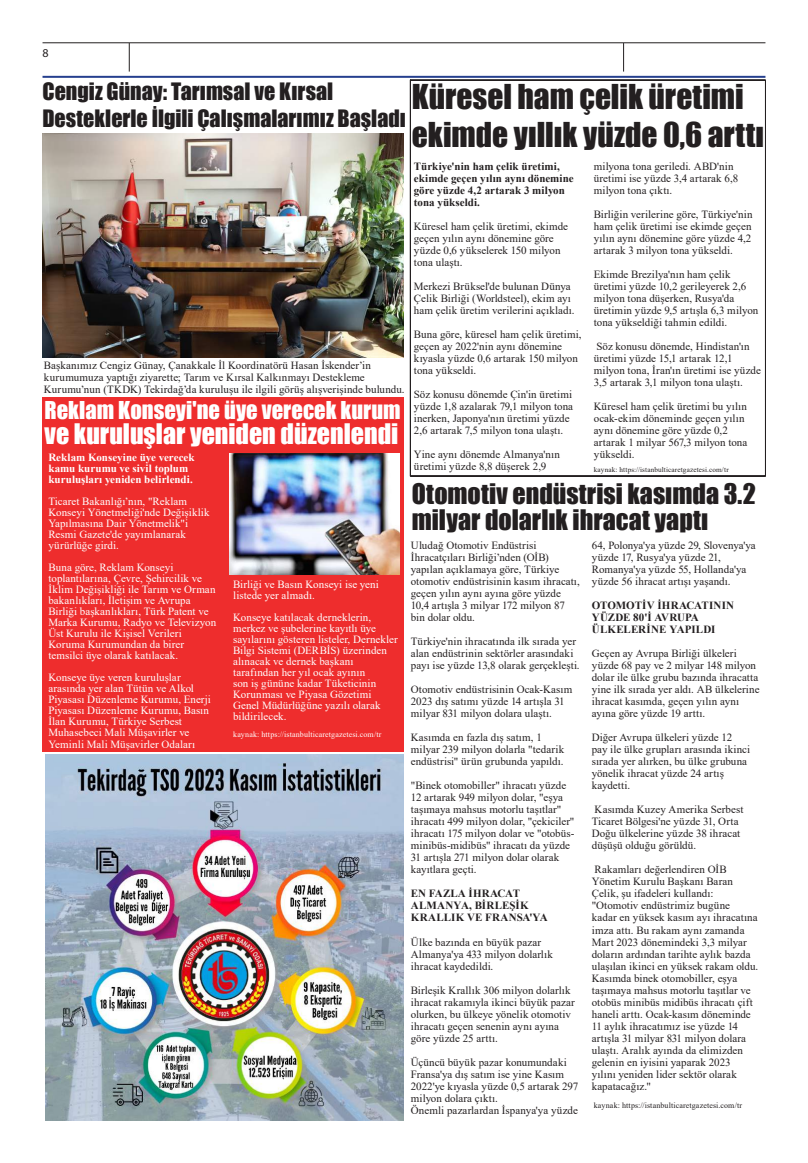
<style>
.page{position:relative;width:808px;height:1163px;background:#fff}
.page>*{position:absolute;margin:0;border:0;box-sizing:border-box;transform-origin:0 0}
.t1{font:31.5px/37.8px "Impact";color:#231f20}
.t2{font:26px/26px "Impact";color:#231f20}
.t3{font:26px "Impact";color:#fff}
.t4{font:22.6px "Impact";color:#fff}
.t5{font:22px/26.4px "Impact";color:#231f20}
.t6{font:12px "Myriad Pro";color:#231f20}
.t7{font:11px/12px "Times New Roman";letter-spacing:.005em;color:#231f20}
.t8{font:11px/11px "Times New Roman";letter-spacing:.005em;color:#fff}
.t9{font:700 11px/12px "Times New Roman";letter-spacing:.005em;color:#231f20}
.t10{font:700 11px/11px "Times New Roman";color:#fff}
.t11{font:8px "Times New Roman";letter-spacing:.015em;color:#231f20}
.t12{font:8px "Times New Roman";letter-spacing:.015em;color:#fff}
.t13{font:7.2px "Times New Roman";letter-spacing:.02em;color:#231f20}
</style>
<div class="page">
<hr style="left:43px;top:43px;width:722px;height:1px;background:#231f20">
<hr style="left:43px;top:76px;width:722px;height:2px;background:#253f8e">
<svg style="left:129px;top:43px;width:1px;height:29px"></svg>
<svg style="left:623px;top:43px;width:1px;height:29px"></svg>
<img style="left:43px;top:133px;width:361px;height:224px">
<svg style="left:410px;top:79px;width:356px;height:397px"></svg>
<div style="left:43px;top:397px;width:361px;height:354px;background:#ee2d2d"></div>
<img style="left:46px;top:754px;width:358px;height:366px">
<img style="left:229px;top:454px;width:170px;height:120px">
<p class="t6" style="left:43px;top:45px;width:8px">8</p>
<h3 class="t5" style="left:43px;top:78px;width:365px">Cengiz Günay: Tarımsal ve Kırsal<br>Desteklerle İlgili Çalışmalarımız Başladı</h3>
<h1 class="t1" style="left:412px;top:77px;width:354px">Küresel ham çelik üretimi ekimde yıllık yüzde 0,6 arttı</h1>
<p class="t9" style="left:414px;top:160px;width:161px">Türkiye'nin ham çelik üretimi, ekimde geçen yılın aynı dönemine göre yüzde 4,2 artarak 3 milyon tona yükseldi.</p>
<p class="t7" style="left:414px;top:220px;width:156px">Küresel ham çelik üretimi, ekimde geçen yılın aynı dönemine göre yüzde 0,6 yükselerek 150 milyon tona ulaştı.</p>
<p class="t7" style="left:414px;top:280px;width:162px">Merkezi Brüksel'de bulunan Dünya<br>Çelik Birliği (Worldsteel), ekim ayı ham çelik üretim verilerini açıkladı.</p>
<p class="t7" style="left:414px;top:328px;width:169px">Buna göre, küresel ham çelik üretimi, geçen ay 2022'nin aynı dönemine kıyasla yüzde 0,6 artarak 150 milyon tona yükseldi.</p>
<p class="t7" style="left:414px;top:388px;width:161px">Söz konusu dönemde Çin'in üretimi yüzde 1,8 azalarak 79,1 milyon tona inerken, Japonya'nın üretimi yüzde 2,6 artarak 7,5 milyon tona ulaştı.</p>
<p class="t7" style="left:414px;top:448px;width:148px">Yine aynı dönemde Almanya'nın üretimi yüzde 8,8 düşerek 2,9</p>
<p class="t7" style="left:594px;top:160px;width:146px">milyona tona geriledi. ABD'nin üretimi ise yüzde 3,4 artarak 6,8 milyon tona çıktı.</p>
<p class="t7" style="left:594px;top:208px;width:160px;text-align:justify">Birliğin verilerine göre, Türkiye'nin ham çelik üretimi ise ekimde geçen yılın aynı dönemine göre yüzde 4,2 artarak 3 milyon tona yükseldi.</p>
<p class="t7" style="left:594px;top:268px;width:166px">Ekimde Brezilya'nın ham çelik üretimi yüzde 10,2 gerileyerek 2,6 milyon tona düşerken, Rusya'da üretimin yüzde 9,5 artışla 6,3 milyon tona yükseldiği tahmin edildi.</p>
<p class="t7" style="left:594px;top:340px;width:169px">Söz konusu dönemde, Hindistan'ın üretimi yüzde 15,1 artarak 12,1 milyon tona, İran'ın üretimi ise yüzde 3,5 artarak 3,1 milyon tona ulaştı.</p>
<p class="t7" style="left:594px;top:400px;width:155px">Küresel ham çelik üretimi bu yılın ocak-ekim döneminde geçen yılın aynı dönemine göre yüzde 0,2 artarak 1 milyar 567,3 milyon tona yükseldi.</p>
<p class="t7" style="left:44px;top:359px;width:362px">Başkanımız Cengiz Günay, Çanakkale İl Koordinatörü Hasan İskender’in kurumumuza yaptığı ziyarette; Tarım ve Kırsal Kalkınmayı Destekleme<br>Kurumu’nun (TKDK) Tekirdağ’da kuruluşu ile ilgili görüş alışverişinde bulundu.</p>
<h3 class="t4" style="left:45px;top:393px;width:357px">Reklam Konseyi'ne üye verecek kurum</h3>
<h2 class="t3" style="left:45px;top:414px;width:355px">ve kuruluşlar yeniden düzenlendi</h2>
<p class="t10" style="left:48px;top:451px;width:148px">Reklam Konseyine üye verecek kamu kurumu ve sivil toplum kuruluşları yeniden belirlendi.</p>
<p class="t8" style="left:48px;top:495px;width:163px">Ticaret Bakanlığı’nın, "Reklam<br>Konseyi Yönetmeliği'nde Değişiklik<br>Yapılmasına Dair Yönetmelik"i<br>Resmi Gazete'de yayımlanarak yürürlüğe girdi.</p>
<p class="t8" style="left:48px;top:561px;width:169px">Buna göre, Reklam Konseyi toplantılarına, Çevre, Şehircilik ve İklim Değişikliği ile Tarım ve Orman bakanlıkları, İletişim ve Avrupa Birliği başkanlıkları, Türk Patent ve Marka Kurumu, Radyo ve Televizyon Üst Kurulu ile Kişisel Verileri Koruma Kurumundan da birer temsilci üye olarak katılacak.</p>
<p class="t8" style="left:48px;top:671px;width:164px">Konseye üye veren kuruluşlar arasında yer alan Tütün ve Alkol<br>Piyasası Düzenleme Kurumu, Enerji<br>Piyasası Düzenleme Kurumu, Basın<br>İlan Kurumu, Türkiye Serbest<br>Muhasebeci Mali Müşavirler ve<br>Yeminli Mali Müşavirler Odaları</p>
<p class="t13" style="left:594px;top:464px;width:136px">kaynak: https://istanbulticaretgazetesi.com/tr</p>
<h2 class="t2" style="left:412px;top:479px;width:345px">Otomotiv endüstrisi kasımda 3.2 milyar dolarlık ihracat yaptı</h2>
<p class="t7" style="left:411px;top:539px;width:170px">Uludağ Otomotiv Endüstrisi<br>İhracatçıları Birliği’nden (OİB) yapılan açıklamaya göre, Türkiye otomotiv endüstrisinin kasım ihracatı, geçen yılın aynı ayına göre yüzde<br>10,4 artışla 3 milyar 172 milyon 87 bin dolar oldu.</p>
<p class="t7" style="left:411px;top:635px;width:170px">Türkiye'nin ihracatında ilk sırada yer alan endüstrinin sektörler arasındaki payı ise yüzde 13,8 olarak gerçekleşti.</p>
<p class="t7" style="left:411px;top:683px;width:163px">Otomotiv endüstrisinin Ocak-Kasım<br>2023 dış satımı yüzde 14 artışla 31 milyar 831 milyon dolara ulaştı.</p>
<p class="t7" style="left:411px;top:731px;width:155px">Kasımda en fazla dış satım, 1 milyar 239 milyon dolarla "tedarik endüstrisi" ürün grubunda yapıldı.</p>
<p class="t7" style="left:411px;top:779px;width:165px">"Binek otomobiller" ihracatı yüzde 12 artarak 949 milyon dolar, "eşya taşımaya mahsus motorlu taşıtlar" ihracatı 499 milyon dolar, "çekiciler" ihracatı 175 milyon dolar ve "otobüs&shy;minibüs-midibüs" ihracatı da yüzde 31 artışla 271 milyon dolar olarak kayıtlara geçti.</p>
<p class="t9" style="left:411px;top:887px;width:139px">EN FAZLA İHRACAT<br>ALMANYA, BİRLEŞİK<br>KRALLIK VE FRANSA'YA</p>
<p class="t7" style="left:411px;top:935px;width:144px">Ülke bazında en büyük pazar<br>Almanya'ya 433 milyon dolarlık ihracat kaydedildi.</p>
<p class="t7" style="left:411px;top:983px;width:166px">Birleşik Krallık 306 milyon dolarlık ihracat rakamıyla ikinci büyük pazar olurken, bu ülkeye yönelik otomotiv ihracatı geçen senenin aynı ayına göre yüzde 25 arttı.</p>
<p class="t7" style="left:411px;top:1055px;width:169px">Üçüncü büyük pazar konumundaki<br>Fransa'ya dış satım ise yine Kasım<br>2022'ye kıyasla yüzde 0,5 artarak 297 milyon dolara çıktı.<br>Önemli pazarlardan İspanya'ya yüzde</p>
<p class="t7" style="left:592px;top:539px;width:165px">64, Polonya'ya yüzde 29, Slovenya'ya yüzde 17, Rusya'ya yüzde 21, Romanya'ya yüzde 55, Hollanda'ya yüzde 56 ihracat artışı yaşandı.</p>
<p class="t9" style="left:592px;top:599px;width:144px">OTOMOTİV İHRACATININ<br>YÜZDE 80'İ AVRUPA<br>ÜLKELERİNE YAPILDI</p>
<p class="t7" style="left:592px;top:647px;width:169px">Geçen ay Avrupa Birliği ülkeleri yüzde 68 pay ve 2 milyar 148 milyon dolar ile ülke grubu bazında ihracatta yine ilk sırada yer aldı. AB ülkelerine ihracat kasımda, geçen yılın aynı ayına göre yüzde 19 arttı.</p>
<p class="t7" style="left:592px;top:731px;width:160px">Diğer Avrupa ülkeleri yüzde 12 pay ile ülke grupları arasında ikinci sırada yer alırken, bu ülke grubuna yönelik ihracat yüzde 24 artış kaydetti.</p>
<p class="t7" style="left:592px;top:803px;width:153px">Kasımda Kuzey Amerika Serbest<br>Ticaret Bölgesi'ne yüzde 31, Orta<br>Doğu ülkelerine yüzde 38 ihracat düşüşü olduğu görüldü.</p>
<p class="t7" style="left:592px;top:863px;width:168px">Rakamları değerlendiren OİB Yönetim Kurulu Başkanı Baran Çelik, şu ifadeleri kullandı: "Otomotiv endüstrimiz bugüne<br>kadar en yüksek kasım ayı ihracatına imza attı. Bu rakam aynı zamanda Mart 2023 dönemindeki 3,3 milyar doların ardından tarihte aylık bazda ulaşılan ikinci en yüksek rakam oldu.<br>Kasımda binek otomobiller, eşya taşımaya mahsus motorlu taşıtlar ve otobüs minibüs midibüs ihracatı çift haneli arttı. Ocak-kasım döneminde 11 aylık ihracatımız ise yüzde 14 artışla 31 milyar 831 milyon dolara ulaştı. Aralık ayında da elimizden gelenin en iyisini yaparak 2023<br>yılını yeniden lider sektör olarak kapatacağız."</p>
<p class="t8" style="left:233px;top:578px;width:147px">Birliği ve Basın Konseyi ise yeni listede yer almadı.</p>
<p class="t8" style="left:233px;top:611px;width:166px">Konseye katılacak derneklerin, merkez ve şubelerine kayıtlı üye sayılarını gösteren listeler, Dernekler<br>Bilgi Sistemi (DERBİS) üzerinden alınacak ve dernek başkanı tarafından her yıl ocak ayının<br>son iş gününe kadar Tüketicinin<br>Korunması ve Piyasa Gözetimi<br>Genel Müdürlüğüne yazılı olarak bildirilecek.</p>
<p class="t12" style="left:233px;top:728px;width:150px">kaynak: https://istanbulticaretgazetesi.com/tr</p>
<p class="t11" style="left:594px;top:1099px;width:150px">kaynak: https://istanbulticaretgazetesi.com/tr</p>
</div>
